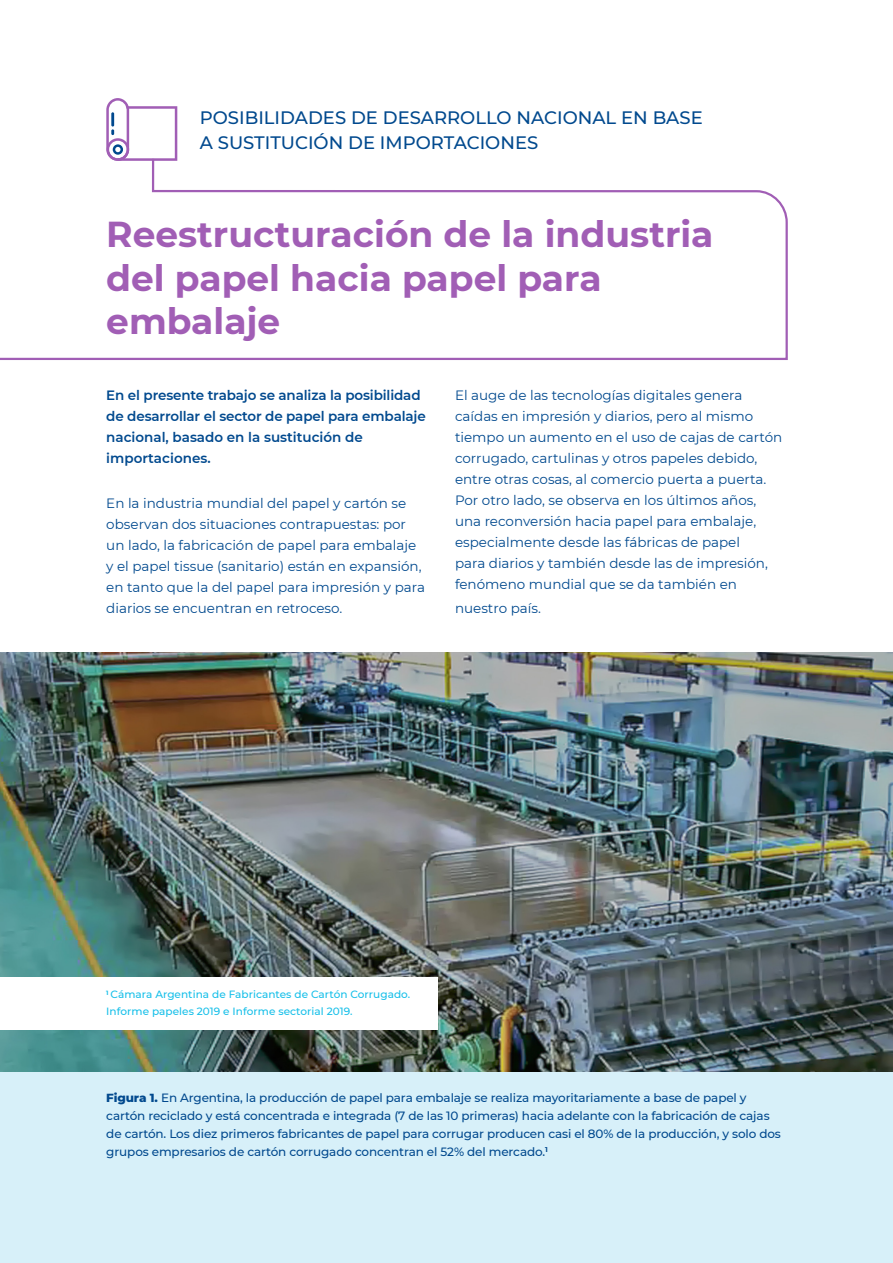
<style>
.page{position:relative;width:893px;height:1263px;background:#fff}
.page>*{position:absolute;margin:0;border:0;box-sizing:border-box;transform-origin:0 0}
.t1{font:700 36px/43.2px "Montserrat";color:#a15eb5}
.t2{font:500 18px "Montserrat";color:#01498e}
.párrafo_1{font:13.5px/21px "Montserrat";color:#01498e}
.párrafo_1-2{font:600 13.5px/21px "Montserrat";letter-spacing:-.01em;color:#01498e}
.párrafo_1-3{font:500 12px/18px "Montserrat";letter-spacing:-.01em;color:#01498e}
.párrafo_1-4{font:500 10.5px "Montserrat";letter-spacing:.005em;color:#15bfe9}
.s1{font-weight:800}
</style>
<div class="page">
<svg style="left:0;top:157px;width:788px;height:203px"></svg>
<img style="left:0;top:652px;width:893px;height:421px">
<div style="left:0;top:1073px;width:893px;height:190px;background:#d7f0f9"></div>
<div style="left:0;top:977px;width:438px;height:53px;background:#fff"></div>
<hr style="left:892px;top:819px;width:1px;height:64px;background:#d7f0f9">
<svg style="left:106px;top:98px;width:71px;height:63px"></svg>
<p class="t2" style="left:200px;top:105px;width:504px">POSIBILIDADES DE DESARROLLO NACIONAL EN BASE</p>
<p class="t2" style="left:200px;top:130px;width:340px">A SUSTITUCIÓN DE IMPORTACIONES</p>
<p class="t1" style="left:106px;top:211px;width:609px">Reestructuración de la industria del papel hacia papel para embalaje</p>
<p class="párrafo_1-2" style="left:106px;top:384px;width:321px">En el presente trabajo se analiza la posibilidad de desarrollar el sector de papel para embalaje nacional, basado en la sustitución de importaciones.</p>
<p class="párrafo_1" style="left:106px;top:492px;width:320px">En la industria mundial del papel y cartón se observan dos situaciones contrapuestas: por un lado, la fabricación de papel para embalaje y el papel tissue (sanitario) están en expansión, en tanto que la del papel para impresión y para diarios se encuentran en retroceso.</p>
<p class="párrafo_1" style="left:455px;top:384px;width:329px">El auge de las tecnologías digitales genera caídas en impresión y diarios, pero al mismo tiempo un aumento en el uso de cajas de cartón corrugado, cartulinas y otros papeles debido, entre otras cosas, al comercio puerta a puerta.<br>Por otro lado, se observa en los últimos años, una reconversión hacia papel para embalaje, especialmente desde las fábricas de papel<br>para diarios y también desde las de impresión, fenómeno mundial que se da también en</p>
<p class="párrafo_1" style="left:455px;top:597px;width:87px">nuestro país.</p>
<p class="párrafo_1-4" style="left:106px;top:987px;width:305px"><sup>1</sup> Cámara Argentina de Fabricantes de Cartón Corrugado.</p>
<p class="párrafo_1-4" style="left:106px;top:1004px;width:248px">Informe papeles 2019 e Informe sectorial 2019.</p>
<p class="párrafo_1-3" style="left:106px;top:1088px;width:676px"><span class="s1">Figura 1.</span> En Argentina, la producción de papel para embalaje se realiza mayoritariamente a base de papel y cartón reciclado y está concentrada e integrada (7 de las 10 primeras) hacia adelante con la fabricación de cajas de cartón. Los diez primeros fabricantes de papel para corrugar producen casi el 80% de la producción, y solo dos grupos empresarios de cartón corrugado concentran el 52% del mercado.<sup>1</sup></p>
</div>
